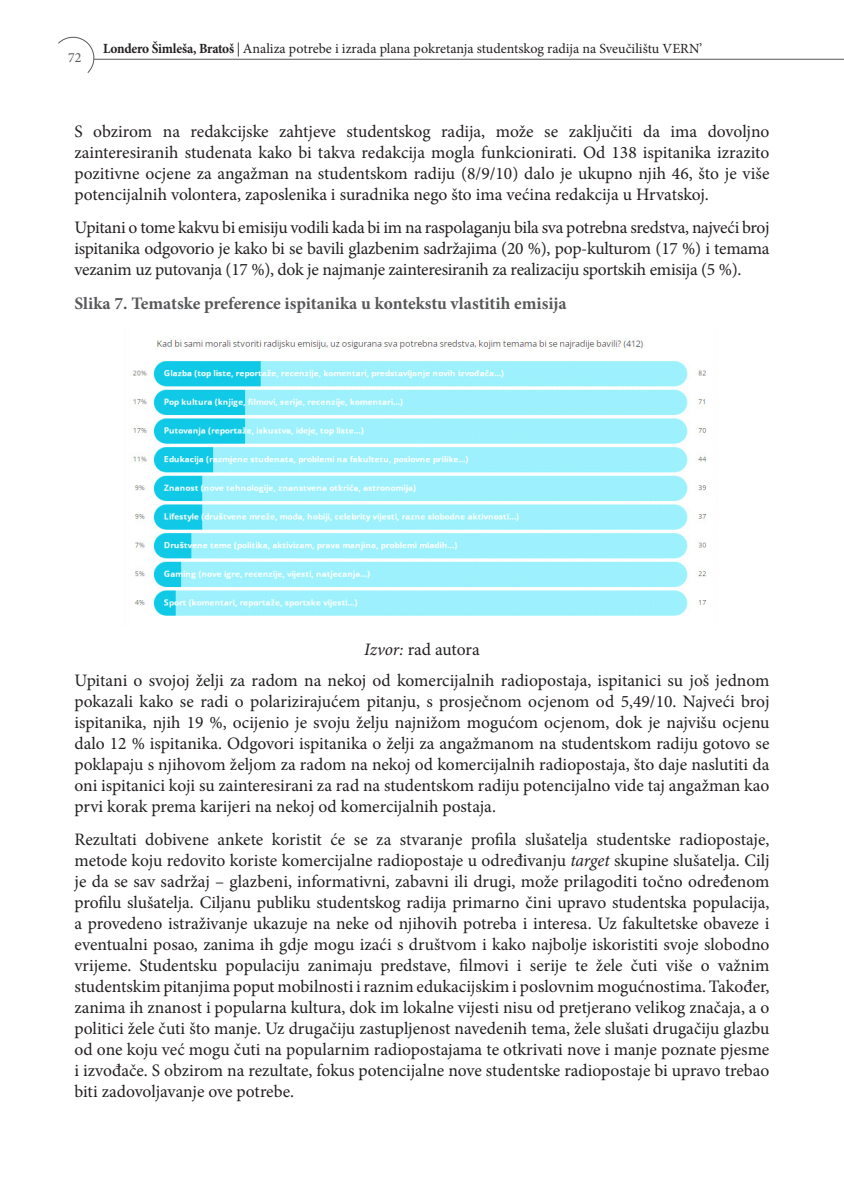
<style>
.page{position:relative;width:844px;height:1191px;background:#fff}
.page>*{position:absolute;margin:0;border:0;box-sizing:border-box;transform-origin:0 0}
.t1{font:17.5px/21px "Minion Pro";letter-spacing:-.005em;color:#231f20;text-align:justify}
.t2{font:700 17.5px "Minion Pro";letter-spacing:-.005em;color:#57585a}
.t3{font:14px "Minion Pro";color:#231f20;scale:.95 1}
.t4{font:14px "Minion Pro";color:#57585a}
.s1{font-weight:700}
.s2{font-style:italic}
</style>
<div class="page">
<svg style="left:58px;top:36px;width:39px;height:37px"></svg>
<hr style="left:94px;top:59px;width:749px;height:1px;background:#57585a">
<img style="left:132px;top:339px;width:575px;height:277px">
<p class="t4" style="left:68px;top:48px;width:15px">72</p>
<p class="t3" style="left:103px;top:39px;width:632px"><span class="s1">Londero Šimleša, Bratoš</span> | Analiza potrebe i izrada plana pokretanja studentskog radija na Sveučilištu VERN’</p>
<p class="t1" style="left:74px;top:121px;width:696px">S obzirom na redakcijske zahtjeve studentskog radija, može se zaključiti da ima dovoljno zainteresiranih studenata kako bi takva redakcija mogla funkcionirati. Od 138 ispitanika izrazito pozitivne ocjene za angažman na studentskom radiju (8/9/10) dalo je ukupno njih 46, što je više potencijalnih volontera, zaposlenika i suradnika nego što ima većina redakcija u Hrvatskoj.</p>
<p class="t1" style="left:74px;top:217px;width:696px">Upitani o tome kakvu bi emisiju vodili kada bi im na raspolaganju bila sva potrebna sredstva, najveći broj ispitanika odgovorio je kako bi se bavili glazbenim sadržajima (20 %), pop-kulturom (17 %) i temama vezanim uz putovanja (17 %), dok je najmanje zainteresiranih za realizaciju sportskih emisija (5 %).</p>
<p class="t2" style="left:74px;top:291px;width:493px">Slika 7. Tematske preference ispitanika u kontekstu vlastitih emisija</p>
<p class="t1" style="left:364px;top:638px;width:117px"><span class="s2">Izvor:</span> rad autora</p>
<p class="t1" style="left:74px;top:669px;width:696px">Upitani o svojoj želji za radom na nekoj od komercijalnih radiopostaja, ispitanici su još jednom pokazali kako se radi o polarizirajućem pitanju, s prosječnom ocjenom od 5,49/10. Najveći broj ispitanika, njih 19 %, ocijenio je svoju želju najnižom mogućom ocjenom, dok je najvišu ocjenu dalo 12 % ispitanika. Odgovori ispitanika o želji za angažmanom na studentskom radiju gotovo se poklapaju s njihovom željom za radom na nekoj od komercijalnih radiopostaja, što daje naslutiti da oni ispitanici koji su zainteresirani za rad na studentskom radiju potencijalno vide taj angažman kao prvi korak prema karijeri na nekoj od komercijalnih postaja.</p>
<p class="t1" style="left:74px;top:829px;width:696px">Rezultati dobivene ankete koristit će se za stvaranje profila slušatelja studentske radiopostaje, metode koju redovito koriste komercijalne radiopostaje u određivanju <span class="s2">target</span> skupine slušatelja. Cilj je da se sav sadržaj – glazbeni, informativni, zabavni ili drugi, može prilagoditi točno određenom profilu slušatelja. Ciljanu publiku studentskog radija primarno čini upravo studentska populacija, a provedeno istraživanje ukazuje na neke od njihovih potreba i interesa. Uz fakultetske obaveze i eventualni posao, zanima ih gdje mogu izaći s društvom i kako najbolje iskoristiti svoje slobodno vrijeme. Studentsku populaciju zanimaju predstave, filmovi i serije te žele čuti više o važnim studentskim pitanjima poput mobilnosti i raznim edukacijskim i poslovnim mogućnostima. Također, zanima ih znanost i popularna kultura, dok im lokalne vijesti nisu od pretjerano velikog značaja, a o politici žele čuti što manje. Uz drugačiju zastupljenost navedenih tema, žele slušati drugačiju glazbu od one koju već mogu čuti na popularnim radiopostajama te otkrivati nove i manje poznate pjesme i izvođače. S obzirom na rezultate, fokus potencijalne nove studentske radiopostaje bi upravo trebao biti zadovoljavanje ove potrebe.</p>
</div>
